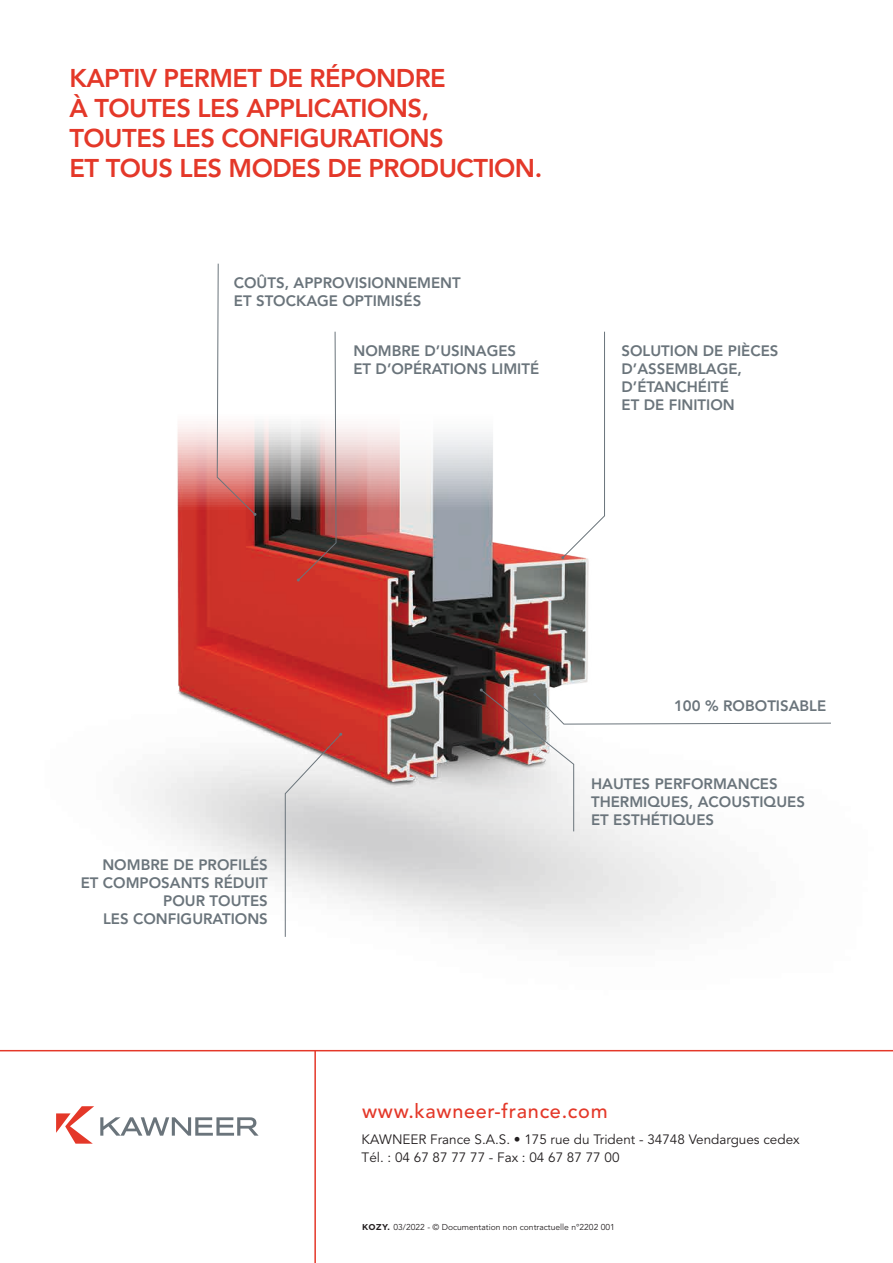
<style>
.page{position:relative;width:893px;height:1263px;background:#fff}
.page>*{position:absolute;margin:0;border:0;box-sizing:border-box;transform-origin:0 0}
.t1{font:800 25.5px/30px "Avenir";letter-spacing:-.02em;color:#e43829}
.t2{font:500 19.8px "Avenir";letter-spacing:.035em;color:#e43829}
.t3{font:800 15px/18px "Avenir";color:#6a747b}
.t4{font:13.5px "Avenir";color:#231f20}
.t5{font:8.55px "Avenir";color:#231f20}
.s1{font-family:"Gotham";font-weight:700}
</style>
<div class="page">
<img style="left:0;top:424px;width:893px;height:626px">
<hr style="left:314px;top:1050px;width:2px;height:213px;background:#e43829">
<svg style="left:56px;top:1106px;width:38px;height:38px"></svg>
<svg style="left:100px;top:1117px;width:159px;height:19px"></svg>
<hr style="left:0;top:1050px;width:893px;height:1px;background:#e43829">
<svg style="left:285px;top:733px;width:57px;height:205px"></svg>
<svg style="left:561px;top:331px;width:44px;height:228px"></svg>
<svg style="left:297px;top:331px;width:40px;height:250px"></svg>
<svg style="left:216px;top:263px;width:40px;height:253px"></svg>
<svg style="left:480px;top:688px;width:352px;height:144px"></svg>
<p class="t1" style="left:69px;top:63px;width:474px">KAPTIV PERMET DE RÉPONDRE<br>À TOUTES LES APPLICATIONS,<br>TOUTES LES CONFIGURATIONS<br>ET TOUS LES MODES DE PRODUCTION.</p>
<p class="t3" style="left:234px;top:273px;width:228px">COÛTS, APPROVISIONNEMENT<br>ET STOCKAGE OPTIMISÉS</p>
<p class="t3" style="left:353px;top:341px;width:187px">NOMBRE D’USINAGES<br>ET D’OPÉRATIONS LIMITÉ</p>
<p class="t3" style="left:621px;top:341px;width:158px">SOLUTION DE PIÈCES<br>D’ASSEMBLAGE,<br>D’ÉTANCHÉITÉ<br>ET DE FINITION</p>
<p class="t3" style="left:81px;top:856px;width:189px;text-align:right">NOMBRE DE PROFILÉS<br>ET COMPOSANTS RÉDUIT<br>POUR TOUTES<br>LES CONFIGURATIONS</p>
<p class="t3" style="left:674px;top:697px;width:154px">100 % ROBOTISABLE</p>
<p class="t3" style="left:591px;top:775px;width:215px">HAUTES PERFORMANCES<br>THERMIQUES, ACOUSTIQUES<br>ET ESTHÉTIQUES</p>
<p class="t2" style="left:362px;top:1100px;width:247px">www.kawneer-france.com</p>
<p class="t4" style="left:362px;top:1132px;width:440px">KAWNEER France S.A.S. • 175 rue du Trident - 34748 Vendargues cedex</p>
<p class="t4" style="left:362px;top:1150px;width:259px">Tél. : 04 67 87 77 77 - Fax : 04 67 87 77 00</p>
<p class="t5" style="left:362px;top:1222px;width:254px"><span class="s1">KOZY.</span> 03/2022 - © Documentation non contractuelle n°2202 001</p>
</div>
